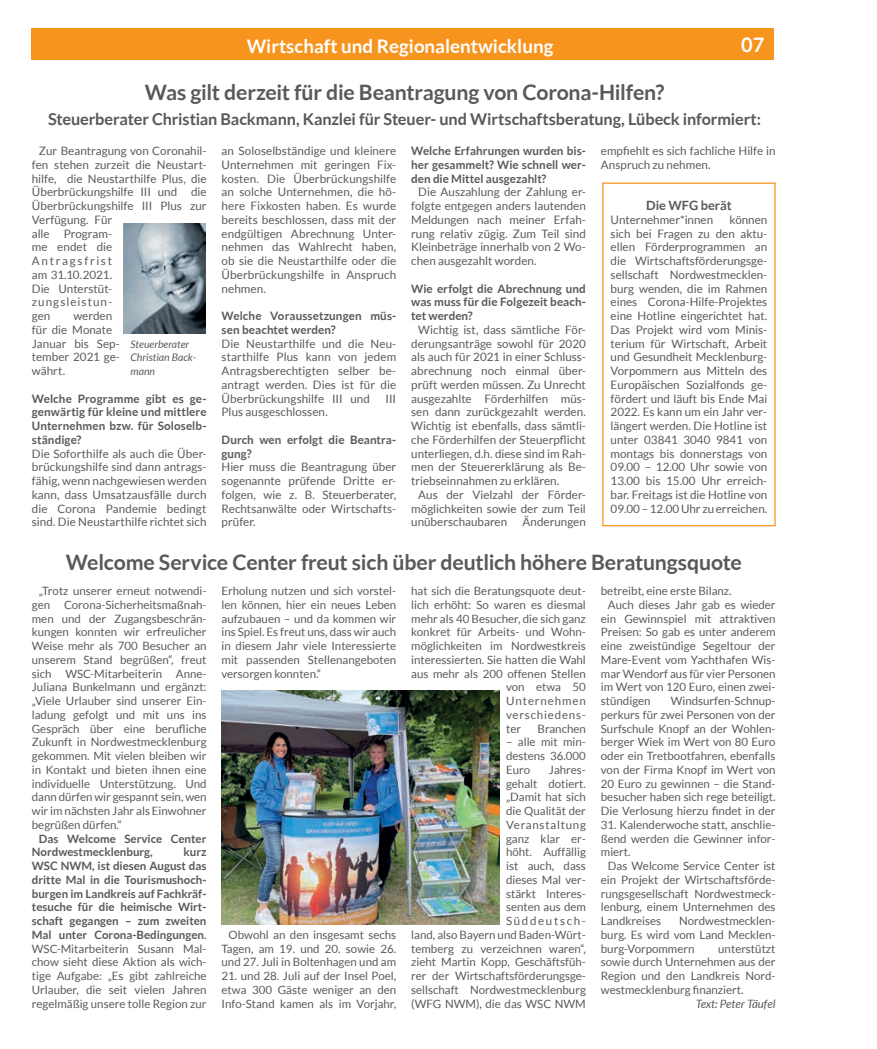
<style>
.page{position:relative;width:877px;height:1049px;background:#fff}
.page>*{position:absolute;margin:0;border:0;box-sizing:border-box;transform-origin:0 0}
.t1{font:700 21.25px "Lato";letter-spacing:-.01em;color:#58595b}
.t2{font:700 20px "Lato";color:#fff}
.t3{font:700 18.75px "Lato";color:#fff}
.t4{font:700 16.25px "Lato";letter-spacing:-.01em;color:#58595b}
.t5{font:700 12.75px "Lato";color:#58595b}
.t6{font:11.62px/13.8px "Lato";color:#58595b;text-align:justify}
.t7{font:700 11.62px/13.8px "Lato";letter-spacing:.005em;color:#58595b;text-align:justify}
.t8{font:11.5px/13.8px "Lato";color:#58595b;text-align:justify}
.t9{font:700 11.5px/13.8px "Lato";color:#58595b}
.t10{font:italic 11.5px "Lato";color:#58595b}
.t11{font:11.5px "Lato";letter-spacing:.07em;color:#58595b}
.t12{font:11.5px "Lato";letter-spacing:.08em;color:#58595b}
.t13{font:italic 10.5px/13.8px "Lato";color:#58595b}
.s1{font-weight:400}
</style>
<div class="page">
<div style="left:32px;top:28px;width:742px;height:32px;background:#f7941d"></div>
<div style="left:602px;top:182px;width:174px;height:344px;border:1px solid #f7941d"></div>
<img style="left:222px;top:690px;width:277px;height:234px">
<img style="left:124px;top:224px;width:81px;height:110px">
<h3 class="t3" style="left:247px;top:35px;width:308px">Wirtschaft und Regionalentwicklung</h3>
<h2 class="t2" style="left:741px;top:33px;width:25px">07</h2>
<h1 class="t1" style="left:145px;top:80px;width:521px">Was gilt derzeit für die Beantragung von Corona-Hilfen?</h1>
<h3 class="t4" style="left:48px;top:110px;width:714px">Steuerberater Christian Backmann, Kanzlei für Steuer- und Wirtschaftsberatung, Lübeck informiert:</h3>
<p class="t6" style="left:32px;top:144px;width:176px;text-align:left;text-indent:7px">Zur Beantragung von Coronahil&shy;fen stehen zurzeit die Neustart&shy;hilfe, die Neustarthilfe Plus, die<br>Überbrückungshilfe III und die<br>Überbrückungshilfe III Plus zur<br>Verfügung. Für<br>alle Program-<br>me endet die<br>Antragsfrist<br>am 31.10.2021.<br>Die Unterstüt-<br>zungsleistun-<br>gen</p>
<p class="t6" style="left:32px;top:309px;width:90px;text-align:left;text-indent:41px">werden für die Monate<br>Januar bis Sep&shy;tember 2021 ge&shy;währt.</p>
<p class="t7" style="left:32px;top:391px;width:176px">Welche Programme gibt es ge&shy;genwärtig für kleine und mittlere Unternehmen bzw. für Soloselb&shy;ständige?</p>
<p class="t6" style="left:32px;top:446px;width:176px">Die Soforthilfe als auch die Über&shy;brückungshilfe sind dann antrags&shy;fähig, wenn nachgewiesen werden kann, dass Umsatzausfälle durch die Corona Pandemie bedingt sind. Die Neustarthilfe richtet sich</p>
<p class="t13" style="left:131px;top:337px;width:67px">Steuerberater<br>Christian Back&shy;mann</p>
<p class="t6" style="left:222px;top:144px;width:176px">an Soloselbständige und kleinere Unternehmen mit geringen Fix&shy;kosten. Die Überbrückungshilfe an solche Unternehmen, die hö&shy;here Fixkosten haben. Es wurde bereits beschlossen, dass mit der endgültigen Abrechnung Unter&shy;nehmen das Wahlrecht haben, ob sie die Neustarthilfe oder die Überbrückungshilfe in Anspruch nehmen.</p>
<p class="t7" style="left:222px;top:309px;width:176px">Welche Voraussetzungen müs&shy;sen beachtet werden?</p>
<p class="t6" style="left:222px;top:336px;width:176px">Die Neustarthilfe und die Neu&shy;starthilfe Plus kann von jedem Antragsberechtigten selber be&shy;antragt werden. Dies ist für die Überbrückungshilfe III und</p>
<p class="t6" style="left:386px;top:391px;width:12px">III</p>
<p class="t6" style="left:222px;top:405px;width:108px">Plus ausgeschlossen.</p>
<p class="t7" style="left:222px;top:432px;width:176px">Durch wen erfolgt die Beantra&shy;gung?</p>
<p class="t6" style="left:222px;top:460px;width:176px">Hier muss die Beantragung über sogenannte prüfende Dritte er&shy;folgen, wie z. B. Steuerberater, Rechtsanwälte oder Wirtschafts&shy;prüfer.</p>
<p class="t7" style="left:411px;top:144px;width:176px">Welche Erfahrungen wurden bis&shy;her gesammelt? Wie schnell wer&shy;den die Mittel ausgezahlt?</p>
<p class="t6" style="left:411px;top:185px;width:176px;text-indent:7px">Die Auszahlung der Zahlung er&shy;folgte entgegen anders lautenden Meldungen nach meiner Erfah&shy;rung relativ zügig. Zum Teil sind Kleinbeträge innerhalb von 2 Wo&shy;chen ausgezahlt worden.</p>
<p class="t7" style="left:411px;top:281px;width:176px">Wie erfolgt die Abrechnung und was muss für die Folgezeit beach&shy;tet werden?</p>
<p class="t6" style="left:411px;top:323px;width:176px;text-indent:7px">Wichtig ist, dass sämtliche För&shy;derungsanträge sowohl für 2020 als auch für 2021 in einer Schluss&shy;abrechnung noch einmal über&shy;prüft werden müssen. Zu Unrecht ausgezahlte Förderhilfen müs&shy;sen dann zurückgezahlt werden.<br>Wichtig ist ebenfalls, dass sämtli&shy;che Förderhilfen der Steuerpflicht unterliegen, d.h. diese sind im Rah&shy;men der Steuererklärung als Be&shy;triebseinnahmen zu erklären.</p>
<p class="t6" style="left:411px;top:488px;width:176px;text-indent:7px">Aus der Vielzahl der Förder&shy;möglichkeiten sowie der zum Teil unüberschaubaren</p>
<p class="t6" style="left:522px;top:515px;width:65px">Änderungen</p>
<p class="t6" style="left:601px;top:144px;width:176px">empfiehlt es sich fachliche Hilfe in<br>Anspruch zu nehmen.</p>
<p class="t5" style="left:646px;top:198px;width:87px">Die WFG berät</p>
<p class="t6" style="left:611px;top:213px;width:104px">Unternehmer*innen</p>
<p class="t6" style="left:611px;top:213px;width:158px;text-indent:119px">können sich bei Fragen zu den aktu&shy;ellen Förderprogrammen an die Wirtschaftsförderungsge&shy;sellschaft Nordwestmecklen&shy;burg wenden, die im Rahmen eines Corona-Hilfe-Projektes eine Hotline eingerichtet hat.<br>Das Projekt wird vom Minis&shy;terium für Wirtschaft, Arbeit und Gesundheit Mecklenburg-Vorpommern aus Mitteln des Europäischen Sozialfonds ge&shy;fördert und läuft bis Ende Mai 2022. Es kann um ein Jahr ver&shy;längert werden. Die Hotline ist unter 03841 3040 9841 von montags bis donnerstags von 09.00 – 12.00 Uhr sowie von 13.00 bis 15.00 Uhr erreich&shy;bar. Freitags ist die Hotline von 09.00 – 12.00 Uhr zu erreichen.</p>
<h1 class="t1" style="left:66px;top:550px;width:677px">Welcome Service Center freut sich über deutlich höhere Beratungsquote</h1>
<p class="t8" style="left:32px;top:584px;width:176px;text-indent:7px">„Trotz unserer erneut notwendi&shy;gen Corona-Sicherheitsmaßnah&shy;men und der Zugangsbeschrän&shy;kungen konnten wir erfreulicher Weise mehr als 700 Besucher an unserem Stand begrüßen“, freut sich WSC-Mitarbeiterin Anne-Juliana Bunkelmann und ergänzt: „Viele Urlauber sind unserer Ein&shy;ladung gefolgt und mit uns ins Gespräch über eine berufliche Zukunft in Nordwestmecklenburg gekommen. Mit vielen bleiben wir in Kontakt und bieten ihnen eine individuelle Unterstützung. Und dann dürfen wir gespannt sein, wen wir im nächsten Jahr als Einwohner begrüßen dürfen.“</p>
<p class="t9" style="left:32px;top:831px;width:176px;text-indent:7px">Das Welcome Service Center<br>Nordwestmecklenburg,</p>
<p class="t9" style="left:32px;top:845px;width:176px;text-align:justify;text-indent:152px">kurz WSC NWM, ist diesen August das dritte Mal in die Tourismushoch&shy;burgen im Landkreis auf Fachkräf&shy;tesuche für die heimische Wirt&shy;schaft gegangen – zum zweiten Mal unter Corona-Bedingungen<span class="s1">.<br>WSC-Mitarbeiterin Susann Mal&shy;chow sieht diese Aktion als wich&shy;tige Aufgabe: „Es gibt zahlreiche Urlauber, die seit vielen Jahren regelmäßig unsere tolle Region zur</span></p>
<p class="t8" style="left:222px;top:584px;width:176px">Erholung nutzen und sich vorstel&shy;len können, hier ein neues Leben aufzubauen – und da kommen wir ins Spiel. Es freut uns, dass wir auch in diesem Jahr viele Interessierte mit passenden Stellenangeboten versorgen konnten.“</p>
<p class="t8" style="left:222px;top:928px;width:176px;text-indent:7px">Obwohl an den insgesamt sechs Tagen, am 19. und 20. sowie 26. und 27. Juli in Boltenhagen und am</p>
<p class="t8" style="left:222px;top:969px;width:176px">21. und 28. Juli auf der Insel Poel, etwa 300 Gäste weniger an den Info-Stand kamen als im Vorjahr,</p>
<p class="t8" style="left:411px;top:584px;width:176px">hat sich die Beratungsquote deut-</p>
<p class="t8" style="left:411px;top:598px;width:176px">lich erhöht: So waren es diesmal</p>
<p class="t8" style="left:411px;top:611px;width:176px">mehr als 40 Besucher, die sich ganz</p>
<p class="t8" style="left:411px;top:625px;width:176px">konkret für Arbeits- und Wohn-</p>
<p class="t8" style="left:411px;top:639px;width:176px">möglichkeiten im Nordwestkreis</p>
<p class="t8" style="left:411px;top:653px;width:176px">interessierten. Sie hatten die Wahl</p>
<p class="t8" style="left:411px;top:666px;width:176px">aus mehr als 200 offenen Stellen</p>
<p class="t8" style="left:506px;top:680px;width:81px">von etwa 50</p>
<p class="t12" style="left:506px;top:694px;width:81px">Unternehmen</p>
<p class="t11" style="left:506px;top:708px;width:81px">verschiedens-</p>
<p class="t8" style="left:506px;top:721px;width:16px">ter</p>
<p class="t8" style="left:538px;top:721px;width:50px">Branchen</p>
<p class="t8" style="left:506px;top:735px;width:81px">– alle mit min&shy;destens 36.000<br>Euro</p>
<p class="t8" style="left:411px;top:763px;width:176px;text-align:right">Jahres-<br>gehalt dotiert.<br>„Damit hat sich<br>die Qualität der<br>Veranstaltung<br>ganz klar er-<br>höht. Auffällig<br>ist auch, dass<br>dieses Mal ver-<br>stärkt Interes-<br>senten aus dem<br>Süddeutsch-<br>land, also Bayern und Baden-Würt&shy;temberg zu verzeichnen waren“, zieht Martin Kopp, Geschäftsfüh&shy;rer der Wirtschaftsförderungsge&shy;sellschaft Nordwestmecklenburg (WFG NWM), die das WSC NWM</p>
<p class="t8" style="left:601px;top:584px;width:132px">betreibt, eine erste Bilanz.</p>
<p class="t8" style="left:608px;top:598px;width:169px">Auch dieses Jahr gab es wieder</p>
<p class="t8" style="left:601px;top:611px;width:176px">ein Gewinnspiel mit attraktiven</p>
<p class="t8" style="left:601px;top:625px;width:176px">Preisen: So gab es unter anderem</p>
<p class="t8" style="left:601px;top:639px;width:176px">eine zweistündige Segeltour der</p>
<p class="t8" style="left:601px;top:653px;width:176px">Mare-Event vom Yachthafen Wis-</p>
<p class="t8" style="left:601px;top:666px;width:176px">mar Wendorf aus für vier Personen</p>
<p class="t8" style="left:601px;top:680px;width:176px">im Wert von 120 Euro, einen zwei-</p>
<p class="t8" style="left:601px;top:694px;width:51px">stündigen</p>
<p class="t8" style="left:601px;top:694px;width:176px;text-indent:70px">Windsurfen-Schnup&shy;perkurs für zwei Personen von der Surfschule Knopf an der Wohlen&shy;berger Wiek im Wert von 80 Euro oder ein Tretbootfahren, ebenfalls von der Firma Knopf im Wert von 20 Euro zu gewinnen – die Stand&shy;besucher haben sich rege beteiligt.<br>Die Verlosung hierzu findet in der</p>
<p class="t8" style="left:601px;top:818px;width:176px">31. Kalenderwoche statt, anschlie&shy;ßend werden die Gewinner infor&shy;miert.</p>
<p class="t8" style="left:601px;top:859px;width:176px;text-indent:7px">Das Welcome Service Center ist ein Projekt der Wirtschaftsförde&shy;rungsgesellschaft Nordwestmeck&shy;lenburg, einem Unternehmen des Landkreises</p>
<p class="t8" style="left:601px;top:914px;width:176px;text-indent:78px">Nordwestmecklen&shy;burg. Es wird vom Land Mecklen&shy;burg-Vorpommern</p>
<p class="t8" style="left:601px;top:941px;width:176px;text-indent:117px">unterstützt sowie durch Unternehmen aus der Region und den Landkreis Nord&shy;westmecklenburg finanziert.</p>
<p class="t10" style="left:696px;top:997px;width:81px">Text: Peter Täufel</p>
</div>
